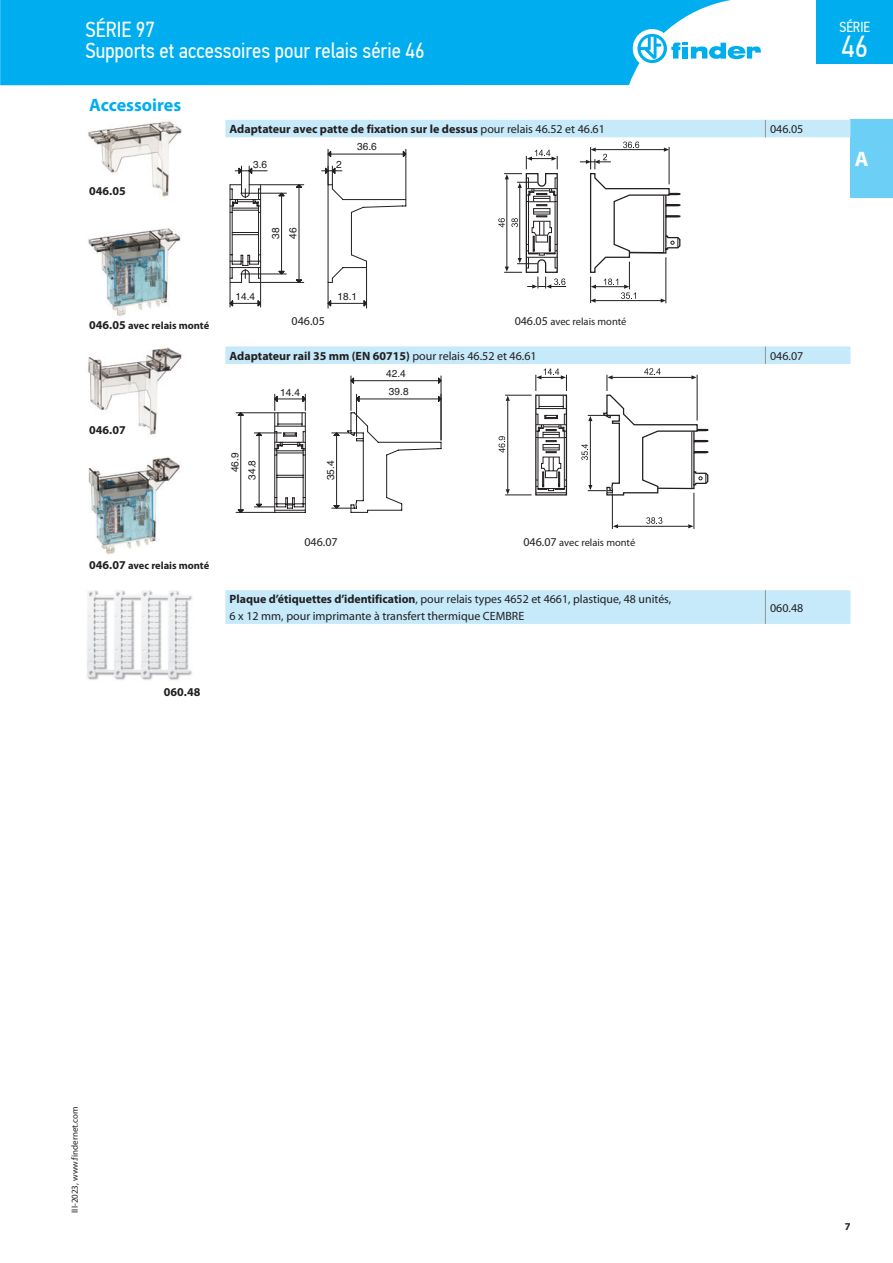
<style>
.page{position:relative;width:893px;height:1263px;background:#fff}
.page>*{position:absolute;margin:0;border:0;box-sizing:border-box;transform-origin:0 0}
.t1{font:30.3px "PF Din Text Cond Pro";color:#fff}
.t2{font:21.75px/21px "PF Din Text Cond Pro";color:#fff}
.t3{font:700 21px "Myriad Pro";color:#fff}
.Titolo_T2{font:700 18px "Myriad Pro";color:#00aeef}
.t4{font:14.55px "PF Din Text Cond Pro";color:#fff}
.Corpo{font:12px "Myriad Pro";color:#231f20}
.Corpo-2{font:700 12px "Myriad Pro";color:#231f20}
.Corpo_Bold{font:700 12px "Myriad Pro";color:#231f20}
.Corpo_Centrato{font:12px "Myriad Pro";color:#231f20}
.Corpo_Bold-2{font:700 10.5px "Myriad Pro";color:#231f20}
.Corpo_Centrato-2{font:10.5px "Myriad Pro";color:#231f20}
.t5{font:10.2px/17.4px "Helvetica";letter-spacing:.01em;color:#231f20}
.t6{font:9px "Myriad Pro";color:#231f20}
.s1{font-weight:400}
.s2{font-size:12px}
.s3{font-weight:700}
</style>
<div class="page">
<div style="left:850px;top:119px;width:43px;height:79px;background:#6bcff6"></div>
<div style="left:0;top:0;width:731px;height:85px;background:#00aeef"></div>
<div style="left:633px;top:29px;width:38px;height:39px;background:#fff;border-radius:50%"></div>
<svg style="left:637px;top:34px;width:124px;height:29px"></svg>
<div style="left:816px;top:0;width:77px;height:64px;background:#00aeef"></div>
<svg style="left:225px;top:120px;width:625px;height:504px"></svg>
<hr style="left:765px;top:590px;width:1px;height:34px;background:#939598">
<svg style="left:765px;top:346px;width:1px;height:18px"></svg>
<svg style="left:765px;top:120px;width:1px;height:17px"></svg>
<img style="left:88px;top:121px;width:94px;height:76px">
<svg style="left:498px;top:142px;width:182px;height:161px"></svg>
<svg style="left:230px;top:149px;width:176px;height:159px"></svg>
<img style="left:88px;top:228px;width:93px;height:89px">
<img style="left:88px;top:347px;width:94px;height:88px">
<svg style="left:236px;top:376px;width:205px;height:137px"></svg>
<hr style="left:618px;top:526px;width:71px;height:1px;background:#231f20">
<hr style="left:694px;top:493px;width:1px;height:36px;background:#231f20">
<hr style="left:612px;top:493px;width:1px;height:36px;background:#231f20">
<svg style="left:613px;top:524px;width:5px;height:4px"></svg>
<svg style="left:688px;top:524px;width:5px;height:4px"></svg>
<svg style="left:499px;top:368px;width:69px;height:128px"></svg>
<svg style="left:581px;top:368px;width:127px;height:128px"></svg>
<svg style="left:646px;top:517px;width:16px;height:7px"></svg>
<img style="left:88px;top:457px;width:92px;height:98px">
<img style="left:87px;top:590px;width:105px;height:90px">
<h2 class="t2" style="left:85px;top:19px;width:341px">SÉRIE 97<br>Supports et accessoires pour relais série 46</h2>
<p class="Titolo_T2" style="left:89px;top:93px;width:93px">Accessoires</p>
<p class="Corpo-2" style="left:230px;top:121px;width:377px">Adaptateur avec patte de fixation sur le dessus <span class="s1">pour relais 46.52 et 46.61</span></p>
<p class="Corpo" style="left:770px;top:122px;width:35px">046.05</p>
<p class="Corpo_Bold" style="left:89px;top:183px;width:38px">046.05</p>
<p class="t5" style="left:253px;top:156px;width:16px">3.6</p>
<p class="t5" style="left:267px;top:239px;width:13px;rotate:-90deg">38<br>46</p>
<p class="t5" style="left:336px;top:156px;width:7px">2</p>
<p class="t5" style="left:357px;top:138px;width:21px">36.6</p>
<p class="Corpo_Bold-2" style="left:89px;top:319px;width:122px"><span class="s2">046.05</span> avec relais monté</p>
<p class="Corpo_Bold" style="left:89px;top:422px;width:38px">046.07</p>
<p class="t5" style="left:235px;top:288px;width:21px">14.4</p>
<p class="t5" style="left:337px;top:288px;width:21px">18.1</p>
<p class="Corpo_Centrato" style="left:292px;top:314px;width:35px">046.05</p>
<p class="Corpo_Centrato-2" style="left:515px;top:315px;width:113px"><span class="s2">046.05</span> avec relais monté</p>
<p class="Corpo-2" style="left:230px;top:348px;width:309px">Adaptateur rail 35 mm (EN 60715) <span class="s1">pour relais 46.52 et 46.61</span></p>
<p class="Corpo" style="left:770px;top:348px;width:35px">046.07</p>
<p class="t5" style="left:280px;top:384px;width:21px">14.4</p>
<p class="t5" style="left:386px;top:364px;width:24px;line-height:18.3px">42.4<br>39.8</p>
<p class="t5" style="left:226px;top:472px;width:21px;rotate:-90deg">46.9</p>
<p class="t5" style="left:322px;top:480px;width:21px;rotate:-90deg">35.4</p>
<p class="t5" style="left:243px;top:480px;width:21px;rotate:-90deg">34.8</p>
<p class="Corpo_Bold-2" style="left:89px;top:558px;width:122px"><span class="s2">046.07</span> avec relais monté</p>
<p class="Corpo_Centrato" style="left:304px;top:534px;width:35px">046.07</p>
<p class="Corpo_Centrato-2" style="left:523px;top:536px;width:113px"><span class="s2">046.07</span> avec relais monté</p>
<p class="Corpo" style="left:230px;top:592px;width:443px"><span class="s3">Plaque d’étiquettes d’identification</span>, pour relais types 4652 et 4661, plastique, 48 unités,</p>
<p class="Corpo" style="left:230px;top:608px;width:296px">6 x 12 mm, pour imprimante à transfert thermique CEMBRE</p>
<p class="Corpo" style="left:770px;top:600px;width:35px">060.48</p>
<p class="Corpo_Bold" style="left:164px;top:684px;width:38px">060.48</p>
<p class="t4" style="left:839px;top:19px;width:32px">SÉRIE</p>
<h1 class="t1" style="left:841px;top:28px;width:28px">46</h1>
<h3 class="t3" style="left:855px;top:146px;width:15px">A</h3>
<p class="t6" style="left:69px;top:1213px;width:108px;rotate:-90deg">III-2023, www.findernet.com</p>
<p class="Corpo_Bold-2" style="left:845px;top:1219px;width:7px">7</p>
</div>
